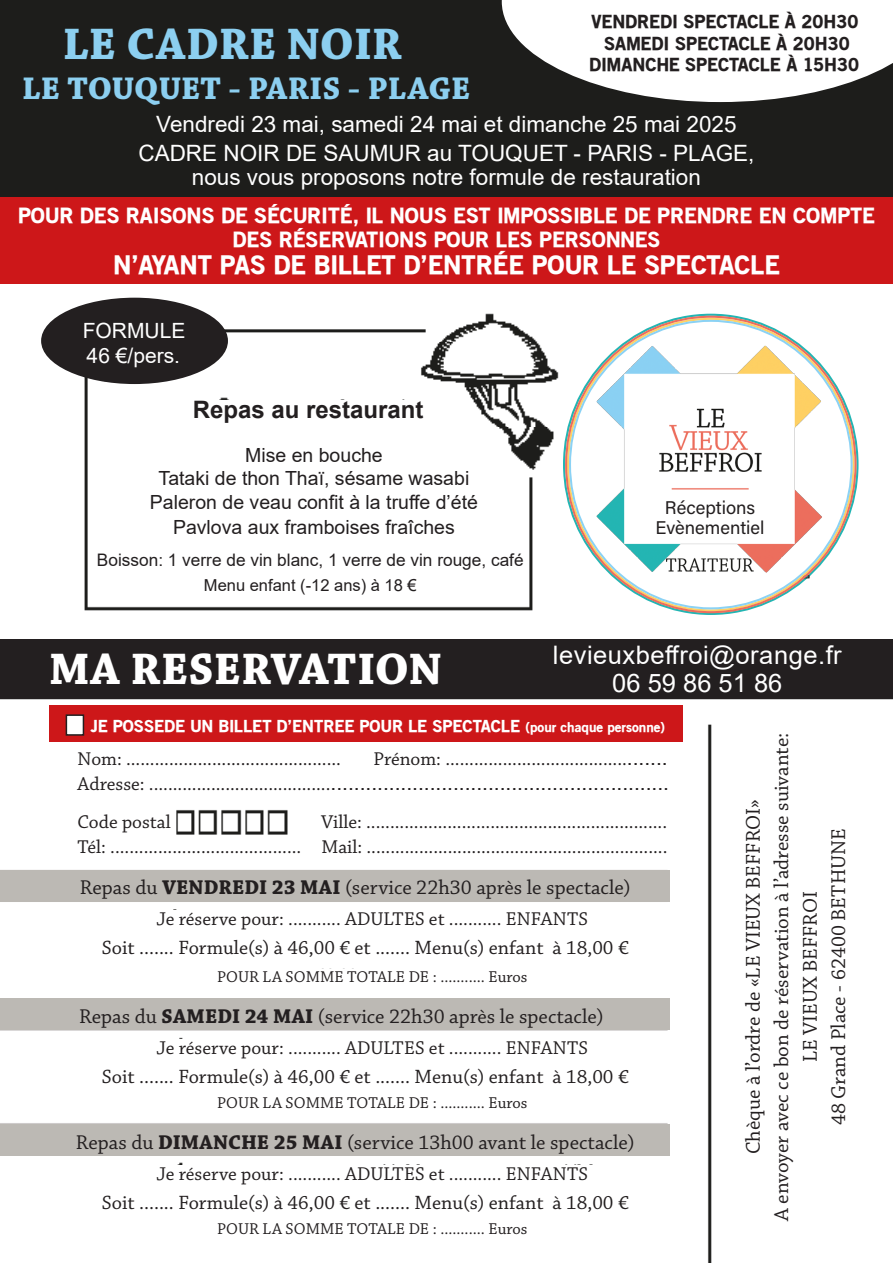
<style>
.page{position:relative;width:893px;height:1263px;background:#fff}
.page>*{position:absolute;margin:0;border:0;box-sizing:border-box;transform-origin:0 0}
.t1{font:700 46.5px "Chaparral Pro";color:#fff}
.t2{font:700 46.5px "Chaparral Pro";letter-spacing:.005em;color:#8ccff0}
.t3{font:700 33px "Chaparral Pro";letter-spacing:.005em;color:#8ccff0}
.t4{font:900 25.5px "Old Sans";color:#fff}
.t5{font:25.5px "Arial";letter-spacing:.02em;color:#fff}
.t6{font:700 24px "Arial";color:#231f20}
.t7{font:22.5px "Arial";color:#fff}
.t8{font:21px "Chaparral Pro";color:#231f20}
.t9{font:21px "Arial";color:#231f20}
.t10{font:900 21px "Old Sans";color:#fff}
.t11{font:21px "Arial";color:#fff}
.t12{font:20.25px "Chaparral Pro";color:#231f20}
.t13{font:19.5px "Chaparral Pro";color:#231f20}
.t14{font:19.5px "Arial";color:#231f20}
.t15{font:18.45px/20.5px "Acumin Variable Concept";color:#231f20;text-align:center}
.t16{font:900 18px "Old Sans";color:#231f20}
.t17{font:17.25px "Arial";color:#231f20}
.t18{font:16.5px "Chaparral Pro";color:#231f20}
.t19{font:900 16.5px "Old Sans";color:#fff}
.t20{font:16.5px "Arial";color:#231f20}
.s1{font-size:13.5px}
.s2{font-family:"Arial";font-size:21px}
.s3{font-family:"Chaparral Pro";font-size:19.5px}
.s4{font-weight:700}
</style>
<div class="page">
<img style="left:0;top:297px;width:893px;height:966px">
<svg style="left:583px;top:306px;width:256px;height:313px"></svg>
<img style="left:586px;top:340px;width:242px;height:244px">
<div style="left:639px;top:500px;width:139px;height:36px;background:#fff"></div>
<div style="left:723px;top:714px;width:155px;height:538px;background:#fff"></div>
<div style="left:0;top:639px;width:502px;height:59px;background:#231f20"></div>
<div style="left:502px;top:639px;width:391px;height:59px;background:#231f20"></div>
<div style="left:41px;top:298px;width:187px;height:86px;background:#231f20;border-radius:50%"></div>
<div style="left:180px;top:432px;width:256px;height:121px;background:#fff"></div>
<div style="left:143px;top:448px;width:342px;height:96px;background:#fff"></div>
<div style="left:0;top:936px;width:669px;height:23px;background:#fff"></div>
<div style="left:0;top:1064px;width:669px;height:22px;background:#fff"></div>
<div style="left:0;top:1191px;width:669px;height:23px;background:#fff"></div>
<div style="left:0;top:0;width:893px;height:204px;background:#1d1d1b"></div>
<div style="left:0;top:870px;width:669px;height:31px;background:#bcb9b4"></div>
<div style="left:0;top:999px;width:669px;height:31px;background:#bcb9b4"></div>
<div style="left:0;top:1125px;width:669px;height:31px;background:#bcb9b4"></div>
<div style="left:155px;top:384px;width:303px;height:48px;background:#fff"></div>
<img style="left:219px;top:397px;width:186px;height:3px">
<div style="left:0;top:197px;width:893px;height:87px;background:#cd1719"></div>
<div style="left:92px;top:553px;width:437px;height:48px;background:#fff"></div>
<div style="left:149px;top:400px;width:318px;height:32px;background:#fff"></div>
<svg style="left:502px;top:0;width:391px;height:102px"></svg>
<div style="left:50px;top:706px;width:633px;height:36px;background:#cd1719"></div>
<div style="left:66px;top:715px;width:17px;height:20px;background:#fff"></div>
<div style="left:66px;top:714px;width:18px;height:22px;border:2px solid #231f20"></div>
<div style="left:78px;top:749px;width:591px;height:26px;background:#fff"></div>
<div style="left:78px;top:775px;width:591px;height:25px;background:#fff"></div>
<div style="left:78px;top:813px;width:95px;height:26px;background:#fff"></div>
<div style="left:321px;top:813px;width:348px;height:26px;background:#fff"></div>
<div style="left:321px;top:839px;width:348px;height:25px;background:#fff"></div>
<div style="left:78px;top:839px;width:235px;height:25px;background:#fff"></div>
<div style="left:77px;top:911px;width:591px;height:23px;background:#fff"></div>
<div style="left:77px;top:1040px;width:591px;height:23px;background:#fff"></div>
<div style="left:77px;top:1165px;width:591px;height:23px;background:#fff"></div>
<div style="left:77px;top:969px;width:591px;height:23px;background:#fff"></div>
<div style="left:77px;top:1096px;width:591px;height:23px;background:#fff"></div>
<div style="left:77px;top:1222px;width:591px;height:23px;background:#fff"></div>
<p class="t2" style="left:63px;top:17px;width:340px">LE CADRE NOIR</p>
<p class="t3" style="left:22px;top:69px;width:449px">LE TOUQUET - PARIS - PLAGE</p>
<p class="t16" style="left:592px;top:10px;width:268px">VENDREDI SPECTACLE À 20H30</p>
<p class="t16" style="left:604px;top:32px;width:247px">SAMEDI SPECTACLE À 20H30</p>
<p class="t16" style="left:589px;top:54px;width:272px">DIMANCHE SPECTACLE À 15H30</p>
<p class="t7" style="left:156px;top:109px;width:582px">Vendredi 23 mai, samedi 24 mai et dimanche 25 mai 2025</p>
<p class="t7" style="left:138px;top:137px;width:617px">CADRE NOIR DE SAUMUR au TOUQUET - PARIS - PLAGE,</p>
<p class="t7" style="left:192px;top:161px;width:510px">nous vous proposons notre formule de restauration</p>
<p class="t10" style="left:18px;top:202px;width:858px">POUR DES RAISONS DE SÉCURITÉ, IL NOUS EST IMPOSSIBLE DE PRENDRE EN COMPTE</p>
<p class="t10" style="left:233px;top:226px;width:429px">DES RÉSERVATIONS POUR LES PERSONNES</p>
<p class="t4" style="left:113px;top:248px;width:668px">N’AYANT PAS DE BILLET D’ENTRÉE POUR LE SPECTACLE</p>
<p class="t11" style="left:83px;top:316px;width:104px">FORMULE</p>
<p class="t11" style="left:87px;top:341px;width:95px">46 €/pers.</p>
<p class="t6" style="left:193px;top:393px;width:232px">Repas au restaurant</p>
<p class="t14" style="left:245px;top:441px;width:139px">Mise en bouche</p>
<p class="t14" style="left:159px;top:465px;width:312px">Tataki de thon Thaï, sésame wasabi</p>
<p class="t14" style="left:150px;top:488px;width:330px">Paleron de veau confit à la truffe d’été</p>
<p class="t14" style="left:173px;top:513px;width:283px">Pavlova aux framboises fraîches</p>
<p class="t17" style="left:97px;top:548px;width:428px">Boisson: 1 verre de vin blanc, 1 verre de vin rouge, café</p>
<p class="t20" style="left:204px;top:574px;width:214px">Menu enfant (-12 ans) à 18 €</p>
<p class="t15" style="left:655px;top:496px;width:111px">Réceptions<br>Evènementiel</p>
<p class="t1" style="left:49px;top:642px;width:394px">MA RESERVATION</p>
<p class="t5" style="left:553px;top:637px;width:290px">levieuxbeffroi@orange.fr</p>
<p class="t5" style="left:612px;top:666px;width:172px">06 59 86 51 86</p>
<p class="t19" style="left:91px;top:715px;width:576px">JE POSSEDE UN BILLET D’ENTREE POUR LE SPECTACLE <span class="s1">(pour chaque personne)</span></p>
<p class="t13" style="left:78px;top:748px;width:265px">Nom: .............................................</p>
<p class="t13" style="left:373px;top:748px;width:296px">Prénom: ......................................<span class="s2">.......</span></p>
<p class="t9" style="left:78px;top:768px;width:593px"><span class="s3">Adresse: ......................................</span>..........................................................</p>
<p class="t13" style="left:78px;top:811px;width:95px">Code postal</p>
<p class="t13" style="left:321px;top:811px;width:348px">Ville: ...............................................................</p>
<p class="t13" style="left:78px;top:836px;width:225px">Tél: ........................................</p>
<p class="t13" style="left:321px;top:836px;width:348px">Mail: ...............................................................</p>
<p class="t8" style="left:80px;top:876px;width:552px">Repas du <span class="s4">VENDREDI 23 MAI</span> (service 22h30 après le spectacle)</p>
<p class="t13" style="left:157px;top:908px;width:433px">Je réserve pour: ........... ADULTES et ........... ENFANTS</p>
<p class="t12" style="left:102px;top:936px;width:528px">Soit ....... Formule(s) à 46,00 € et ....... Menu(s) enfant à 18,00 €</p>
<p class="t18" style="left:217px;top:967px;width:312px">POUR LA SOMME TOTALE DE : ........... Euros</p>
<p class="t8" style="left:79px;top:1004px;width:526px">Repas du <span class="s4">SAMEDI 24 MAI</span> (service 22h30 après le spectacle)</p>
<p class="t13" style="left:157px;top:1037px;width:433px">Je réserve pour: ........... ADULTES et ........... ENFANTS</p>
<p class="t12" style="left:102px;top:1065px;width:528px">Soit ....... Formule(s) à 46,00 € et ....... Menu(s) enfant à 18,00 €</p>
<p class="t18" style="left:217px;top:1094px;width:312px">POUR LA SOMME TOTALE DE : ........... Euros</p>
<p class="t8" style="left:76px;top:1130px;width:560px">Repas du <span class="s4">DIMANCHE 25 MAI</span> (service 13h00 avant le spectacle)</p>
<p class="t13" style="left:157px;top:1163px;width:433px">Je réserve pour: ........... ADULTES et ........... ENFANTS</p>
<p class="t12" style="left:102px;top:1191px;width:528px">Soit ....... Formule(s) à 46,00 € et ....... Menu(s) enfant à 18,00 €</p>
<p class="t18" style="left:217px;top:1219px;width:312px">POUR LA SOMME TOTALE DE : ........... Euros</p>
<p class="t8" style="left:741px;top:1154px;width:356px;rotate:-90deg">Chèque à l’ordre de «LE VIEUX BEFFROI»</p>
<p class="t8" style="left:770px;top:1221px;width:490px;rotate:-90deg">A envoyer avec ce bon de réservation à l’adresse suivante:</p>
<p class="t8" style="left:798px;top:1062px;width:172px;rotate:-90deg">LE VIEUX BEFFROI</p>
<p class="t8" style="left:827px;top:1125px;width:299px;rotate:-90deg">48 Grand Place - 62400 BETHUNE</p>
</div>
